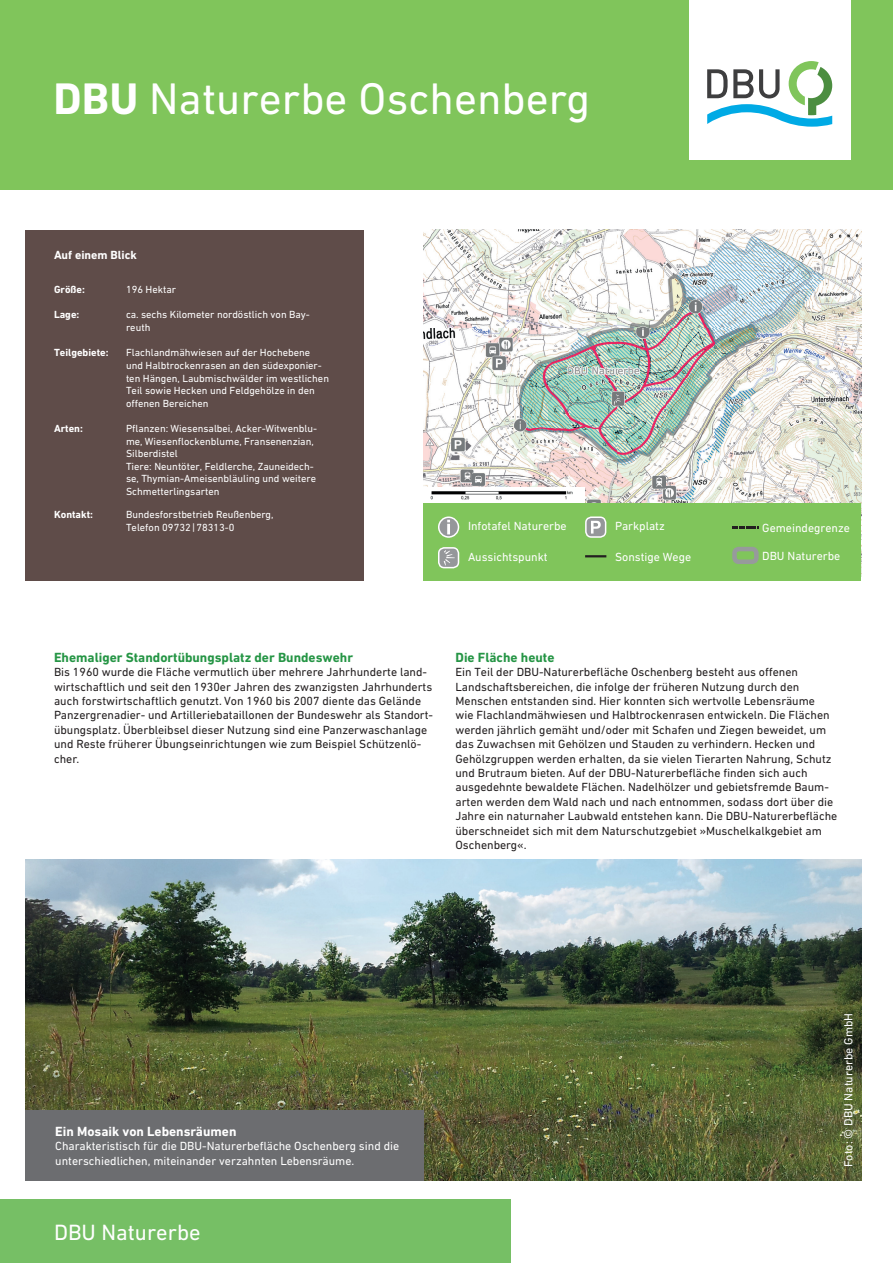
<style>
.page{position:relative;width:893px;height:1263px;background:#fff}
.page>*{position:absolute;margin:0;border:0;box-sizing:border-box;transform-origin:0 0}
.t1{font:45px "DIN Next W1 G";color:#fff}
.t2{font:22.5px "DIN Next W1 G";color:#fff}
.t3{font:700 13.5px "DIN Next W1 G";color:#259545}
.t4{font:700 13.5px "DIN Next W1 G";color:#fff}
.t5{font:12px/14.4px "DIN Next W1 G";color:#231f20}
.t6{font:12px/14.4px "DIN Next W1 G";color:#fff}
.t7{font:700 12px "DIN Next W1 G";color:#fff}
.t8{font:10.5px/12.6px "DIN Next W1 G";color:#fff}
.t9{font:700 10.5px "DIN Next W1 G";color:#fff}
.s1{font-weight:700}
</style>
<div class="page">
<img style="left:26px;top:859px;width:835px;height:321px">
<div style="left:26px;top:1110px;width:397px;height:70px;background:#6c6d70"></div>
<img style="left:423px;top:230px;width:438px;height:273px">
<div style="left:423px;top:503px;width:438px;height:77px;background:#80c55b"></div>
<img style="left:423px;top:487px;width:161px;height:16px">
<div style="left:439px;top:517px;width:19px;height:20px;background:#95979a;border-radius:50%"></div>
<div style="left:438px;top:516px;width:21px;height:22px;border:2px solid #fff;border-radius:50%"></div>
<svg style="left:447px;top:520px;width:3px;height:14px"></svg>
<div style="left:439px;top:548px;width:19px;height:20px;background:#95979a;border-radius:6px"></div>
<div style="left:438px;top:547px;width:21px;height:21px;border:2px solid #fff;border-radius:6px"></div>
<svg style="left:444px;top:550px;width:11px;height:15px"></svg>
<div style="left:586px;top:517px;width:20px;height:20px;background:#95979a;border-radius:6px"></div>
<div style="left:585px;top:516px;width:21px;height:22px;border:2px solid #fff;border-radius:6px"></div>
<svg style="left:591px;top:521px;width:10px;height:12px"></svg>
<hr style="left:585px;top:555px;width:21px;height:2px;background:#231f20">
<svg style="left:732px;top:526px;width:27px;height:2px"></svg>
<div style="left:732px;top:547px;width:27px;height:17px;border:4px solid #979a9c;border-radius:4px"></div>
<div style="left:0;top:0;width:893px;height:190px;background:#80c55b"></div>
<div style="left:689px;top:0;width:161px;height:160px;background:#fff"></div>
<svg style="left:707px;top:61px;width:125px;height:66px"></svg>
<div style="left:0;top:1199px;width:510px;height:64px;background:#76bf65"></div>
<div style="left:26px;top:230px;width:338px;height:350px;background:#5f4c49"></div>
<h1 class="t1" style="left:54px;top:72px;width:538px"><span class="s1">DBU</span> Naturerbe Oschenberg</h1>
<p class="t7" style="left:54px;top:248px;width:84px">Auf einem Blick</p>
<p class="t9" style="left:54px;top:284px;width:32px">Größe:</p>
<p class="t8" style="left:126px;top:283px;width:52px">196 Hektar</p>
<p class="t9" style="left:54px;top:309px;width:27px">Lage:</p>
<p class="t8" style="left:126px;top:308px;width:185px">ca. sechs Kilometer nordöstlich von Bay&shy;reuth</p>
<p class="t9" style="left:54px;top:347px;width:56px">Teilgebiete:</p>
<p class="t8" style="left:126px;top:346px;width:205px">Flachlandmähwiesen auf der Hochebene und Halbtrockenrasen an den südexponier&shy;ten Hängen, Laubmischwälder im westlichen Teil sowie Hecken und Feldgehölze in den offenen Bereichen</p>
<p class="t9" style="left:54px;top:422px;width:30px">Arten:</p>
<p class="t8" style="left:126px;top:422px;width:193px">Pflanzen: Wiesensalbei, Acker-Witwenblu&shy;me, Wiesenflocken blume, Fransenenzian, Silberdistel<br>Tiere: Neuntöter, Feldlerche, Zauneidech&shy;se, Thymian-Ameisenbläuling und weitere Schmetterlingsarten</p>
<p class="t9" style="left:54px;top:509px;width:41px">Kontakt:</p>
<p class="t8" style="left:126px;top:508px;width:149px">Bundesforstbetrieb Reußenberg,<br>Telefon 09732 | 78313-0</p>
<p class="t6" style="left:468px;top:519px;width:100px">Infotafel Naturerbe</p>
<p class="t6" style="left:468px;top:549px;width:81px">Aussichtspunkt</p>
<p class="t6" style="left:615px;top:519px;width:51px">Parkplatz</p>
<p class="t6" style="left:615px;top:549px;width:78px">Sonstige Wege</p>
<p class="t6" style="left:762px;top:520px;width:89px">Gemeindegrenze</p>
<p class="t6" style="left:762px;top:548px;width:80px">DBU Naturerbe</p>
<p class="t3" style="left:54px;top:649px;width:301px">Ehemaliger Standortübungsplatz der Bundeswehr</p>
<p class="t5" style="left:54px;top:665px;width:381px">Bis 1960 wurde die Fläche vermutlich über mehrere Jahrhunderte land&shy;wirtschaftlich und seit den 1930er Jahren des zwanzigsten Jahrhunderts auch forstwirtschaftlich genutzt. Von 1960 bis 2007 diente das Gelände Panzergrenadier- und Artilleriebataillonen der Bundeswehr als Standort&shy;übungsplatz. Überbleibsel dieser Nutzung sind eine Panzerwaschanlage und Reste früherer Übungseinrichtungen wie zum Beispiel Schützenlö&shy;cher.</p>
<p class="t3" style="left:455px;top:649px;width:100px">Die Fläche heute</p>
<p class="t5" style="left:455px;top:665px;width:383px">Ein Teil der DBU-Naturerbefläche Oschenberg besteht aus offenen Landschaftsbereichen, die infolge der früheren Nutzung durch den Menschen entstanden sind. Hier konnten sich wertvolle Lebensräume<br>wie Flachlandmähwiesen und Halbtrockenrasen entwickeln. Die Flächen werden jährlich gemäht und/oder mit Schafen und Ziegen beweidet, um das Zuwachsen mit Gehölzen und Stauden zu verhindern. Hecken und Gehölzgruppen werden erhalten, da sie vielen Tierarten Nahrung, Schutz und Brutraum bieten. Auf der DBU-Naturerbefläche finden sich auch ausgedehnte bewaldete Flächen. Nadelhölzer und gebietsfremde Baum&shy;arten werden dem Wald nach und nach entnommen, sodass dort über die Jahre ein naturnaher Laubwald entstehen kann. Die DBU-Naturerbefläche überschneidet sich mit dem Naturschutzgebiet »Muschelkalkgebiet am Oschenberg«.</p>
<p class="t4" style="left:55px;top:1123px;width:183px">Ein Mosaik von Lebensräumen</p>
<p class="t6" style="left:55px;top:1139px;width:345px">Charakteristisch für die DBU-Naturerbefläche Oschenberg sind die unterschiedlichen, miteinander verzahnten Lebensräume.</p>
<h2 class="t2" style="left:54px;top:1219px;width:148px">DBU Naturerbe</h2>
<p class="t6" style="left:841px;top:1167px;width:156px;rotate:-90deg">Foto: © DBU Naturerbe GmbH</p>
</div>
